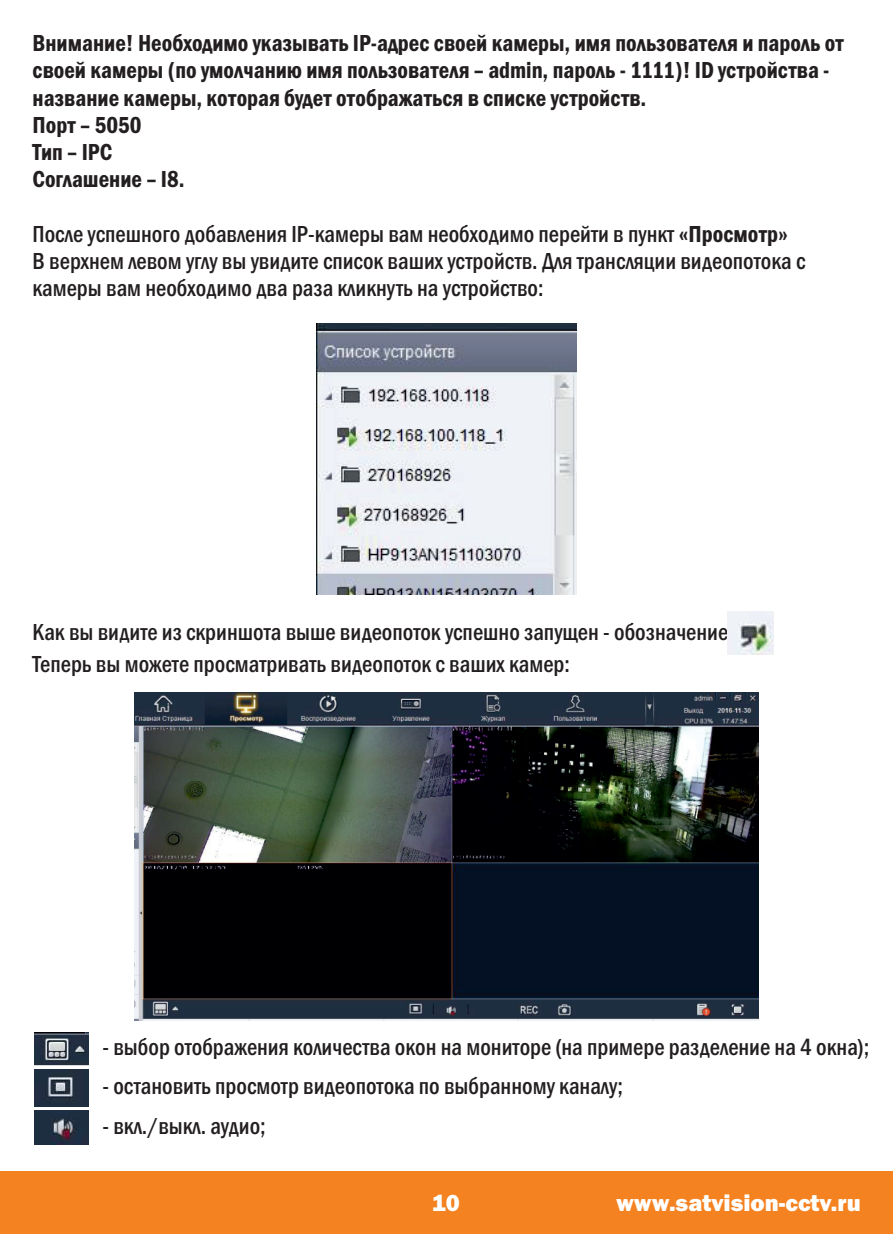
<style>
.page{position:relative;width:893px;height:1234px;background:#fff}
.page>*{position:absolute;margin:0;border:0;box-sizing:border-box;transform-origin:0 0}
.t1{font:500 condensed 24px/27.3px "Franklin Gothic";color:#231f20;scale:.96 1}
.t2{font:600 condensed 24px/27.3px "Franklin Gothic";color:#231f20;scale:.96 1}
.t3{font:800 24px "Franklin Gothic";color:#fff}
.s1{font-weight:600}
</style>
<div class="page">
<div style="left:0;top:1170px;width:893px;height:63px;background:#f58220"></div>
<img style="left:316px;top:323px;width:261px;height:271px">
<img style="left:727px;top:611px;width:46px;height:43px">
<img style="left:134px;top:692px;width:625px;height:328px">
<img style="left:34px;top:1032px;width:55px;height:33px">
<img style="left:34px;top:1069px;width:55px;height:37px">
<img style="left:34px;top:1110px;width:55px;height:34px">
<p class="t2" style="left:33px;top:31px;width:847px">Внимание! Необходимо указывать IP-адрес своей камеры, имя пользователя и пароль от своей камеры (по умолчанию имя пользователя – admin, пароль - 1111)! ID устройства - название камеры, которая будет отображаться в списке устройств.<br>Порт – 5050<br>Тип – IPC<br>Соглашение – I8.</p>
<p class="t1" style="left:33px;top:222px;width:807px">После успешного добавления IP-камеры вам необходимо перейти в пункт <span class="s1">«Просмотр»<br></span>В верхнем левом углу вы увидите список ваших устройств. Для трансляции видеопотока с камеры вам необходимо два раза кликнуть на устройство:</p>
<p class="t1" style="left:33px;top:618px;width:726px;line-height:31.5px">Как вы видите из скриншота выше видеопоток успешно запущен - обозначение<br>Теперь вы можете просматривать видеопоток с ваших камер:</p>
<p class="t1" style="left:102px;top:1035px;width:800px">- выбор отображения количества окон на мониторе (на примере разделение на 4 окна);</p>
<p class="t1" style="left:102px;top:1074px;width:543px">- остановить просмотр видеопотока по выбранному каналу;</p>
<p class="t1" style="left:102px;top:1113px;width:172px">- вкл./выкл. аудио;</p>
<p class="t3" style="left:432px;top:1193px;width:29px">10</p>
<p class="t3" style="left:616px;top:1193px;width:246px">www.satvision-cctv.ru</p>
</div>
